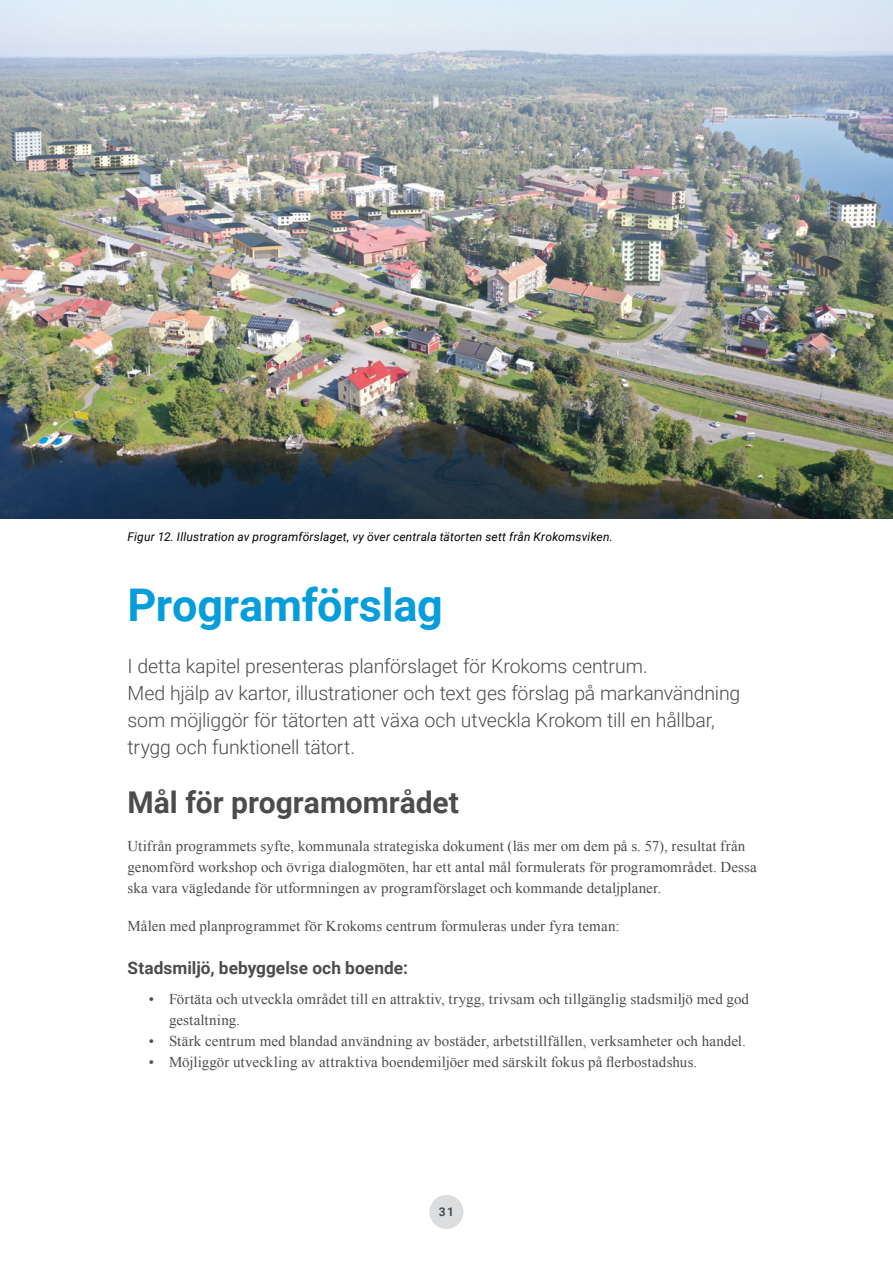
<style>
.page{position:relative;width:893px;height:1263px;background:#fff}
.page>*{position:absolute;margin:0;border:0;box-sizing:border-box;transform-origin:0 0}
.Rubrik_1{font:700 45px "Roboto";letter-spacing:-.005em;color:#069ddc}
.Rubrik_2{font:700 30px "Roboto";color:#4b4c4d}
.Ingress{font:300 19.5px/27px "Roboto";letter-spacing:-.01em;color:#4b4c4d}
.Rubrik_4{font:700 17.25px "Roboto";color:#4b4c4d}
.Brödtext_utan_indrag{font:15px/21px "Times New Roman";letter-spacing:.01em;color:#4b4c4d}
.Bildtext{font:italic 12px "Roboto";letter-spacing:.015em;color:#000001}
.t1{font:700 12px "Roboto";color:#4b4c4d}
</style>
<div class="page">
<div style="left:429px;top:1195px;width:34px;height:34px;background:#dcdddf;border-radius:50%"></div>
<img style="left:0;top:0;width:893px;height:519px">
<p class="Bildtext" style="left:128px;top:528px;width:487px">Figur 12. Illustration av programförslaget, vy över centrala tätorten sett från Krokomsviken.</p>
<h1 class="Rubrik_1" style="left:128px;top:573px;width:317px">Programförslag</h1>
<p class="Ingress" style="left:128px;top:652px;width:614px">I detta kapitel presenteras planförslaget för Krokoms centrum.<br>Med hjälp av kartor, illustrationer och text ges förslag på markanvändning som möjliggör för tätorten att växa och utveckla Krokom till en hållbar, trygg och funktionell tätort.</p>
<h2 class="Rubrik_2" style="left:128px;top:781px;width:333px">Mål för programområdet</h2>
<p class="Brödtext_utan_indrag" style="left:128px;top:835px;width:631px">Utifrån programmets syfte, kommunala strategiska dokument (läs mer om dem på s. 57), resultat från genomförd workshop och övriga dialogmöten, har ett antal mål formulerats för programområdet. Dessa ska vara vägledande för utformningen av programförslaget och kommande detaljplaner.</p>
<p class="Brödtext_utan_indrag" style="left:128px;top:915px;width:494px">Målen med planprogrammet för Krokoms centrum formuleras under fyra teman:</p>
<p class="Rubrik_4" style="left:128px;top:956px;width:282px">Stadsmiljö, bebyggelse och boende:</p>
<p class="Brödtext_utan_indrag" style="left:169px;top:988px;width:582px;text-indent:-20px">• Förtäta och utveckla området till en attraktiv, trygg, trivsam och tillgänglig stadsmiljö med god gestaltning.</p>
<p class="Brödtext_utan_indrag" style="left:149px;top:1030px;width:598px">• Stärk centrum med blandad användning av bostäder, arbetstillfällen, verksamheter och handel.</p>
<p class="Brödtext_utan_indrag" style="left:149px;top:1051px;width:550px">• Möjliggör utveckling av attraktiva boendemiljöer med särskilt fokus på flerbostadshus.</p>
<p class="t1" style="left:439px;top:1204px;width:17px">31</p>
</div>
